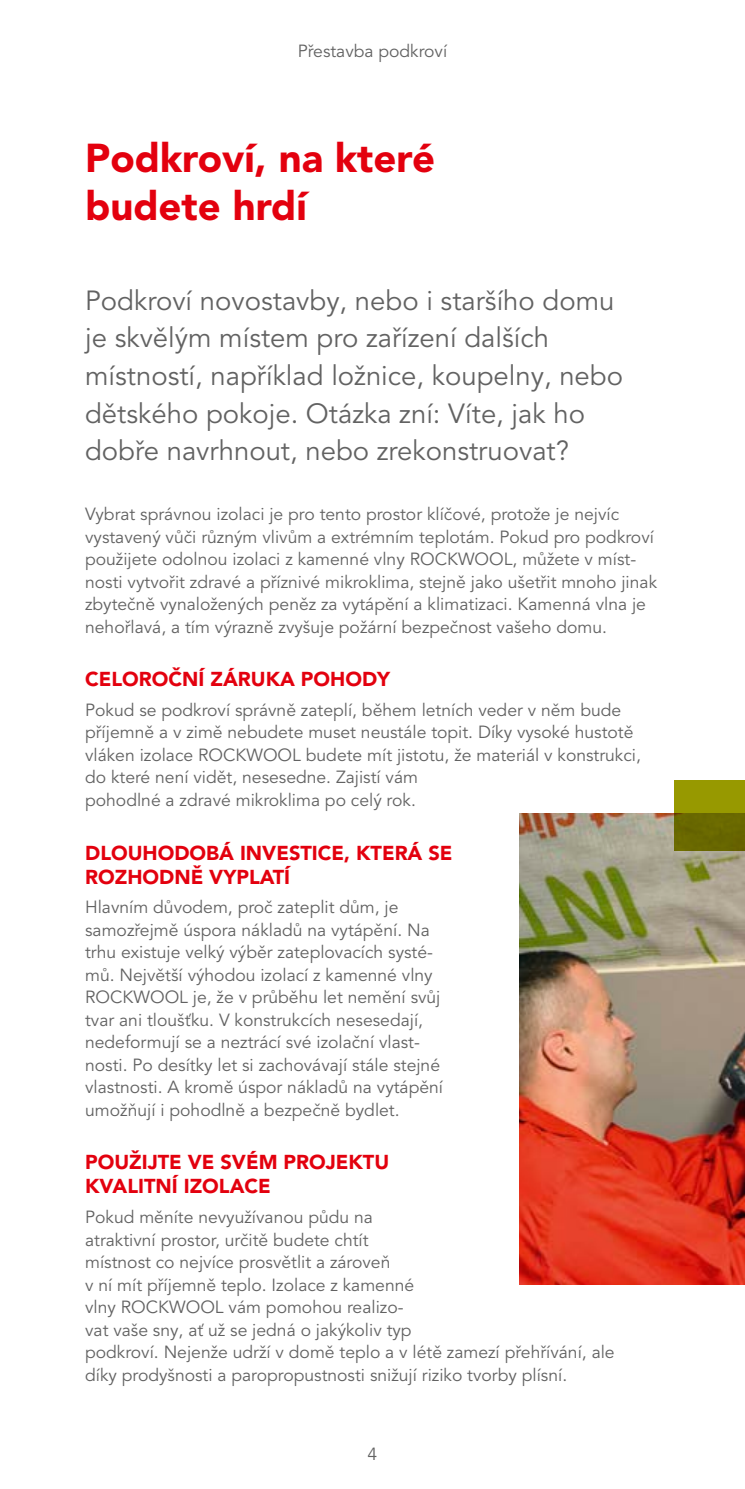
<style>
.page{position:relative;width:745px;height:1489px;background:#fff}
.page>*{position:absolute;margin:0;border:0;box-sizing:border-box;transform-origin:0 0}
.t1{font:900 40px/48px "Avenir LT Pro";color:#e3000e}
.Subtitle{font:27.5px/37.5px "Avenir LT Pro";color:#626262}
.Statement{font:900 20px/24px "Avenir LT Pro";color:#e3000e}
.Body{font:17.5px/22.5px "Avenir LT Pro";color:#626262}
</style>
<div class="page">
<img style="left:519px;top:813px;width:225px;height:471px">
<svg style="left:673px;top:780px;width:71px;height:70px;background:#7f7f02"></svg>
<hr style="left:744px;top:645px;width:1px;height:248px;background:#e3000e">
<p class="Body" style="left:297px;top:40px;width:151px">Přestavba podkroví</p>
<p class="t1" style="left:85px;top:134px;width:351px">Podkroví, na které budete hrdí</p>
<p class="Subtitle" style="left:85px;top:282px;width:539px">Podkroví novostavby, nebo i staršího domu je skvělým místem pro zařízení dalších místností, například ložnice, koupelny, nebo dětského pokoje. Otázka zní: Víte, jak ho dobře navrhnout, nebo zrekonstruovat?</p>
<p class="Body" style="left:85px;top:503px;width:573px">Vybrat správnou izolaci je pro tento prostor klíčové, protože je nejvíc vystavený vůči různým vlivům a extrémním teplotám. Pokud pro podkroví použijete odolnou izolaci z kamenné vlny ROCKWOOL, můžete v míst&shy;nosti vytvořit zdravé a příznivé mikroklima, stejně jako ušetřit mnoho jinak zbytečně vynaložených peněz za vytápění a klimatizaci. Kamenná vlna je nehořlavá, a tím výrazně zvyšuje požární bezpečnost vašeho domu.</p>
<p class="Statement" style="left:85px;top:667px;width:306px">CELOROČNÍ ZÁRUKA POHODY</p>
<p class="Body" style="left:85px;top:699px;width:557px">Pokud se podkroví správně zateplí, během letních veder v něm bude příjemně a v zimě nebudete muset neustále topit. Díky vysoké hustotě vláken izolace ROCKWOOL budete mít jistotu, že materiál v konstrukci, do které není vidět, nesesedne. Zajistí vám<br>pohodlné a zdravé mikroklima po celý rok.</p>
<p class="Statement" style="left:85px;top:840px;width:368px">DLOUHODOBÁ INVESTICE, KTERÁ SE<br>ROZHODNĚ VYPLATÍ</p>
<p class="Body" style="left:85px;top:896px;width:359px">Hlavním důvodem, proč zateplit dům, je samozřejmě úspora nákladů na vytápění. Na trhu existuje velký výběr zateplovacích systé&shy;mů. Největší výhodou izolací z kamenné vlny ROCKWOOL je, že v průběhu let nemění svůj tvar ani tloušťku. V konstrukcích nesesedají, nedeformují se a neztrácí své izolační vlast&shy;nosti. Po desítky let si zachovávají stále stejné vlastnosti. A kromě úspor nákladů na vytápění umožňují i pohodlně a bezpečně bydlet.</p>
<p class="Statement" style="left:85px;top:1150px;width:305px">POUŽIJTE VE SVÉM PROJEKTU<br>KVALITNÍ IZOLACE</p>
<p class="Body" style="left:85px;top:1205px;width:530px">Pokud měníte nevyužívanou půdu na<br>atraktivní prostor, určitě budete chtít<br>místnost co nejvíce prosvětlit a zároveň<br>v ní mít příjemně teplo. Izolace z kamenné<br>vlny ROCKWOOL vám pomohou realizo-<br>vat vaše sny, ať už se jedná o jakýkoliv typ<br>podkroví. Nejenže udrží v domě teplo a v létě zamezí přehřívání, ale díky prodyšnosti a paropropustnosti snižují riziko tvorby plísní.</p>
<p class="Body" style="left:367px;top:1442px;width:11px">4</p>
</div>
